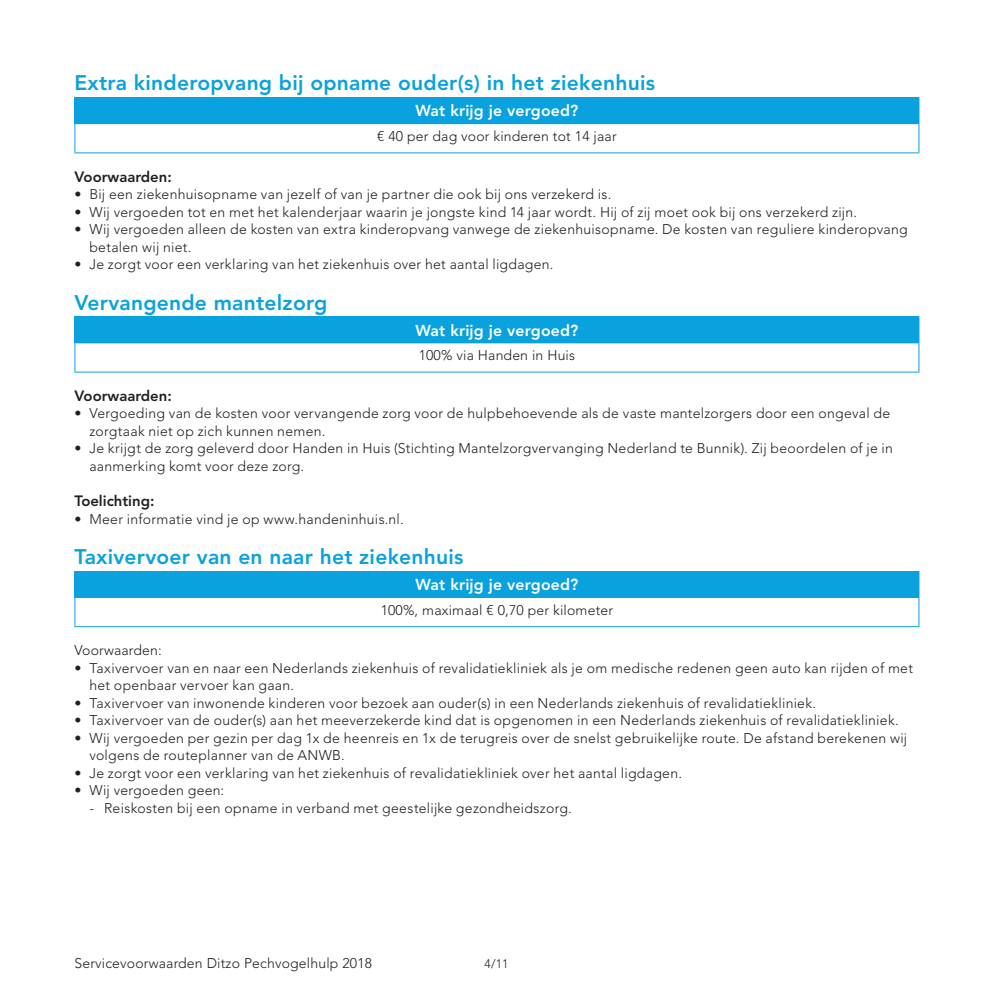
<style>
.page{position:relative;width:993px;height:993px;background:#fff}
.page>*{position:absolute;margin:0;border:0;box-sizing:border-box;transform-origin:0 0}
.t1{font:800 21px "Avenir LT Std";letter-spacing:.01em;color:#09a2de}
.t2{font:800 15.75px "Avenir LT Std";letter-spacing:.01em;color:#fff}
.t3{font:800 14.88px "Avenir LT Std";color:#231f20}
.t4{font:300 14px/17.5px "Avenir LT Std";letter-spacing:.02em;color:#231f20}
.t5{font:300 12.25px "Avenir LT Std";color:#231f20}
</style>
<div class="page">
<div style="left:75px;top:97px;width:843px;height:27px;background:#09a2de"></div>
<hr style="left:74px;top:152px;width:845px;height:1px;background:#09a2de">
<svg style="left:74px;top:97px;width:1px;height:55px"></svg>
<svg style="left:918px;top:97px;width:1px;height:55px"></svg>
<div style="left:75px;top:316px;width:843px;height:27px;background:#09a2de"></div>
<hr style="left:74px;top:371px;width:845px;height:1px;background:#09a2de">
<svg style="left:74px;top:316px;width:1px;height:55px"></svg>
<svg style="left:918px;top:316px;width:1px;height:55px"></svg>
<div style="left:75px;top:571px;width:843px;height:26px;background:#09a2de"></div>
<hr style="left:74px;top:626px;width:845px;height:1px;background:#09a2de">
<svg style="left:74px;top:571px;width:1px;height:55px"></svg>
<svg style="left:918px;top:571px;width:1px;height:55px"></svg>
<h1 class="t1" style="left:74px;top:71px;width:582px">Extra kinderopvang bij opname ouder(s) in het ziekenhuis</h1>
<p class="t2" style="left:415px;top:101px;width:164px">Wat krijg je vergoed?</p>
<p class="t4" style="left:377px;top:128px;width:241px">€ 40 per dag voor kinderen tot 14 jaar</p>
<p class="t3" style="left:74px;top:168px;width:99px">Voorwaarden:</p>
<p class="t4" style="left:74px;top:186px;width:538px">• Bij een ziekenhuisopname van jezelf of van je partner die ook bij ons verzekerd is.</p>
<p class="t4" style="left:74px;top:203px;width:784px">• Wij vergoeden tot en met het kalenderjaar waarin je jongste kind 14 jaar wordt. Hij of zij moet ook bij ons verzekerd zijn.</p>
<p class="t4" style="left:89px;top:221px;width:819px;text-indent:-15px">• Wij vergoeden alleen de kosten van extra kinderopvang vanwege de ziekenhuisopname. De kosten van reguliere kinderopvang betalen wij niet.</p>
<p class="t4" style="left:74px;top:256px;width:480px">• Je zorgt voor een verklaring van het ziekenhuis over het aantal ligdagen.</p>
<h1 class="t1" style="left:74px;top:290px;width:254px">Vervangende mantelzorg</h1>
<p class="t2" style="left:415px;top:320px;width:164px">Wat krijg je vergoed?</p>
<p class="t4" style="left:418px;top:347px;width:158px">100% via Handen in Huis</p>
<p class="t3" style="left:74px;top:387px;width:99px">Voorwaarden:</p>
<p class="t4" style="left:89px;top:405px;width:802px;text-indent:-15px">• Vergoeding van de kosten voor vervangende zorg voor de hulpbehoevende als de vaste mantelzorgers door een ongeval de zorgtaak niet op zich kunnen nemen.</p>
<p class="t4" style="left:89px;top:440px;width:804px;text-indent:-15px">• Je krijgt de zorg geleverd door Handen in Huis (Stichting Mantelzorgvervanging Nederland te Bunnik). Zij beoordelen of je in aanmerking komt voor deze zorg.</p>
<p class="t3" style="left:74px;top:492px;width:81px">Toelichting:</p>
<p class="t4" style="left:74px;top:510px;width:330px">• Meer informatie vind je op www.handeninhuis.nl.</p>
<h1 class="t1" style="left:74px;top:544px;width:390px">Taxivervoer van en naar het ziekenhuis</h1>
<p class="t2" style="left:415px;top:575px;width:164px">Wat krijg je vergoed?</p>
<p class="t4" style="left:380px;top:601px;width:234px">100%, maximaal € 0,70 per kilometer</p>
<p class="t4" style="left:74px;top:641px;width:89px">Voorwaarden:</p>
<p class="t4" style="left:89px;top:659px;width:824px;text-indent:-15px">• Taxivervoer van en naar een Nederlands ziekenhuis of revalidatiekliniek als je om medische redenen geen auto kan rijden of met het openbaar vervoer kan gaan.</p>
<p class="t4" style="left:74px;top:694px;width:743px">• Taxivervoer van inwonende kinderen voor bezoek aan ouder(s) in een Nederlands ziekenhuis of revalidatiekliniek.</p>
<p class="t4" style="left:74px;top:711px;width:825px">• Taxivervoer van de ouder(s) aan het meeverzekerde kind dat is opgenomen in een Nederlands ziekenhuis of revalidatiekliniek.</p>
<p class="t4" style="left:89px;top:729px;width:819px;text-indent:-15px">• Wij vergoeden per gezin per dag 1x de heenreis en 1x de terugreis over de snelst gebruikelijke route. De afstand berekenen wij volgens de routeplanner van de ANWB.</p>
<p class="t4" style="left:74px;top:764px;width:609px">• Je zorgt voor een verklaring van het ziekenhuis of revalidatiekliniek over het aantal ligdagen.</p>
<p class="t4" style="left:74px;top:781px;width:151px">• Wij vergoeden geen:</p>
<p class="t4" style="left:89px;top:799px;width:484px">- Reiskosten bij een opname in verband met geestelijke gezondheidszorg.</p>
<p class="t4" style="left:74px;top:953px;width:299px">Servicevoorwaarden Ditzo Pechvogelhulp 2018</p>
<p class="t5" style="left:484px;top:955px;width:26px">4/11</p>
</div>
